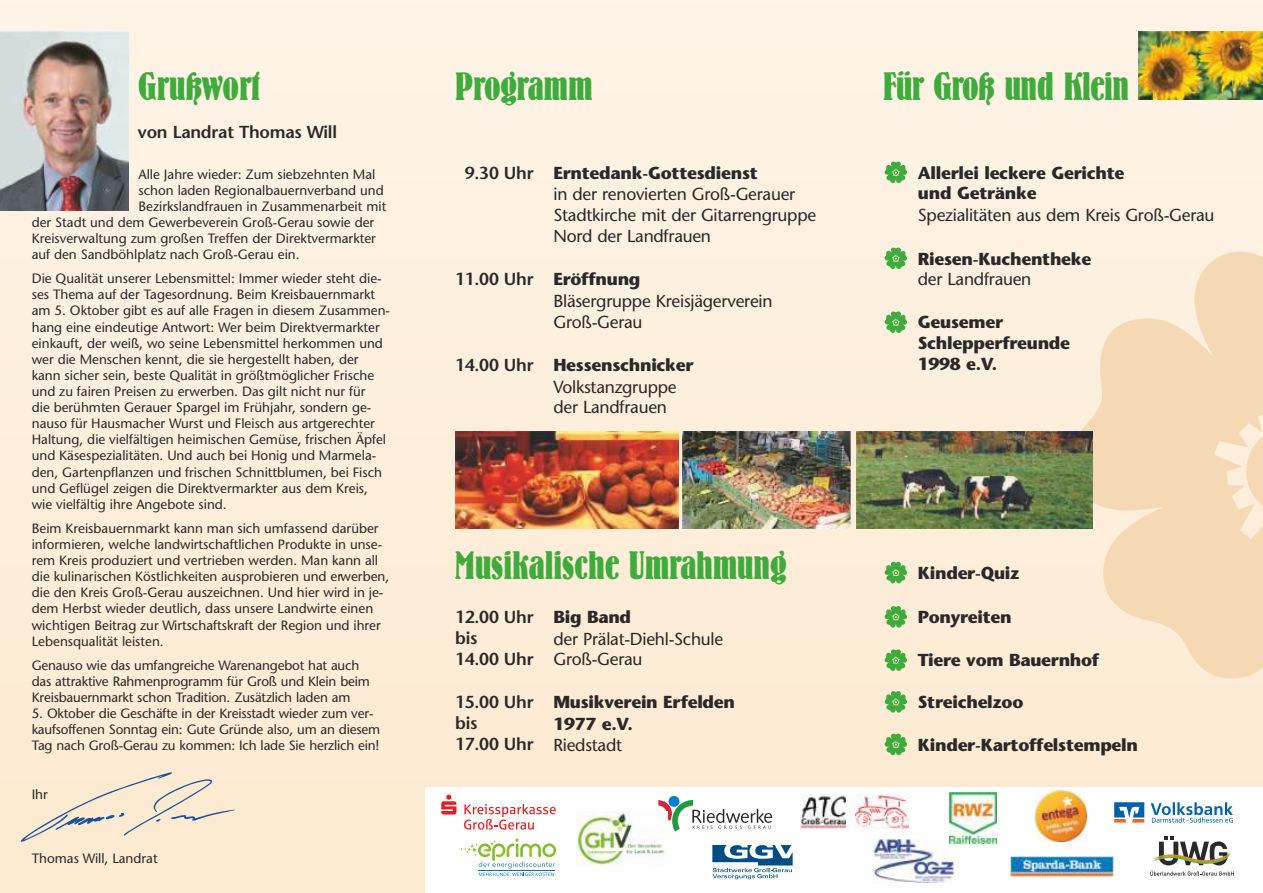
<style>
.page{position:relative;width:1263px;height:893px;background:#fff}
.page>*{position:absolute;margin:0;border:0;box-sizing:border-box;transform-origin:0 0}
.t1{font:700 condensed 39px "Bernhard";color:#40ab3d}
.t2{font:17.4px/21.1px "Stone Sans";letter-spacing:-.015em;color:#292929}
.t3{font:700 17.4px/20.7px "Stone Sans";letter-spacing:-.015em;color:#292929}
.t4{font:600 17.4px/20.9px "Stone Sans";letter-spacing:-.015em;color:#292929}
.t5{font:13.5px/16px "Stone Sans";color:#292929}
.s1{font-weight:600}
.s2{font-weight:700}
</style>
<div class="page">
<img style="left:873px;top:839px;width:85px;height:43px">
<div style="left:0;top:0;width:1263px;height:787px;background:#fdefde"></div>
<svg style="left:1080px;top:252px;width:183px;height:426px;fill:#f5d9b5"></svg>
<div style="left:0;top:783px;width:425px;height:110px;background:#fcebd1"></div>
<img style="left:0;top:32px;width:128px;height:179px">
<svg style="left:20px;top:771px;width:215px;height:71px"></svg>
<img style="left:1139px;top:32px;width:124px;height:67px">
<img style="left:455px;top:431px;width:223px;height:98px">
<img style="left:682px;top:431px;width:168px;height:98px">
<img style="left:856px;top:431px;width:236px;height:98px">
<svg style="left:885px;top:162px;width:22px;height:21px"></svg>
<svg style="left:885px;top:247px;width:22px;height:22px"></svg>
<svg style="left:885px;top:562px;width:22px;height:21px"></svg>
<svg style="left:885px;top:606px;width:22px;height:22px"></svg>
<svg style="left:885px;top:649px;width:22px;height:22px"></svg>
<svg style="left:885px;top:691px;width:22px;height:22px"></svg>
<svg style="left:885px;top:734px;width:22px;height:21px"></svg>
<svg style="left:885px;top:311px;width:22px;height:22px"></svg>
<svg style="left:441px;top:795px;width:15px;height:19px"></svg>
<svg style="left:464px;top:804px;width:92px;height:26px"></svg>
<svg style="left:1114px;top:802px;width:30px;height:21px"></svg>
<svg style="left:1151px;top:802px;width:82px;height:21px"></svg>
<svg style="left:712px;top:845px;width:81px;height:34px"></svg>
<svg style="left:461px;top:838px;width:95px;height:38px"></svg>
<div style="left:668px;top:796px;width:11px;height:11px;background:#0082c9;border-radius:50%"></div>
<svg style="left:658px;top:799px;width:114px;height:32px"></svg>
<img style="left:1010px;top:856px;width:103px;height:21px">
<img style="left:801px;top:794px;width:107px;height:35px">
<svg style="left:1150px;top:836px;width:84px;height:40px"></svg>
<img style="left:1036px;top:791px;width:50px;height:50px">
<img style="left:577px;top:811px;width:90px;height:55px">
<img style="left:950px;top:792px;width:46px;height:52px">
<h1 class="t1" style="left:138px;top:68px;width:123px">Grußwort</h1>
<p class="t4" style="left:138px;top:123px;width:201px">von Landrat Thomas Will</p>
<p class="t5" style="left:138px;top:167px;width:238px">Alle Jahre wieder: Zum siebzehnten Mal</p>
<p class="t5" style="left:138px;top:183px;width:247px">schon laden Regionalbauernverband und</p>
<p class="t5" style="left:138px;top:199px;width:249px">Bezirkslandfrauen in Zusammenarbeit mit</p>
<p class="t5" style="left:32px;top:215px;width:344px">der Stadt und dem Gewerbeverein Groß-Gerau sowie der</p>
<p class="t5" style="left:32px;top:232px;width:346px">Kreisverwaltung zum großen Treffen der Direktvermarkter</p>
<p class="t5" style="left:32px;top:248px;width:269px">auf den Sandböhlplatz nach Groß-Gerau ein.</p>
<p class="t5" style="left:32px;top:272px;width:360px">Die Qualität unserer Lebensmittel: Immer wieder steht die&shy;ses Thema auf der Tagesordnung. Beim Kreisbauernmarkt am 5. Oktober gibt es auf alle Fragen in diesem Zusammen&shy;hang eine eindeutige Antwort: Wer beim Direktvermarkter einkauft, der weiß, wo seine Lebensmittel herkommen und wer die Menschen kennt, die sie hergestellt haben, der kann sicher sein, beste Qualität in größtmöglicher Frische und zu fairen Preisen zu erwerben. Das gilt nicht nur für<br>die berühmten Gerauer Spargel im Frühjahr, sondern ge&shy;nauso für Hausmacher Wurst und Fleisch aus artgerechter Haltung, die vielfältigen heimischen Gemüse, frischen Äpfel und Käsespezialitäten. Und auch bei Honig und Marmela&shy;den, Gartenpflanzen und frischen Schnittblumen, bei Fisch und Geflügel zeigen die Direktvermarkter aus dem Kreis, wie vielfältig ihre Angebote sind.</p>
<p class="t5" style="left:32px;top:521px;width:359px">Beim Kreisbauernmarkt kann man sich umfassend darüber informieren, welche landwirtschaftlichen Produkte in unse&shy;rem Kreis produziert und vertrieben werden. Man kann all die kulinarischen Köstlichkeiten ausprobieren und erwerben, die den Kreis Groß-Gerau auszeichnen. Und hier wird in je&shy;dem Herbst wieder deutlich, dass unsere Landwirte einen wichtigen Beitrag zur Wirtschaftskraft der Region und ihrer Lebensqualität leisten.</p>
<p class="t5" style="left:32px;top:658px;width:340px">Genauso wie das umfangreiche Warenangebot hat auch das attraktive Rahmenprogramm für Groß und Klein beim<br>Kreisbauernmarkt schon Tradition. Zusätzlich laden am</p>
<p class="t5" style="left:32px;top:707px;width:350px">5. Oktober die Geschäfte in der Kreisstadt wieder zum ver&shy;kaufsoffenen Sonntag ein: Gute Gründe also, um an diesem<br>Tag nach Groß-Gerau zu kommen: Ich lade Sie herzlich ein!</p>
<p class="t5" style="left:32px;top:787px;width:18px">Ihr</p>
<p class="t5" style="left:32px;top:852px;width:127px">Thomas Will, Landrat</p>
<h1 class="t1" style="left:455px;top:68px;width:139px">Programm</h1>
<p class="t2" style="left:553px;top:164px;width:264px;text-indent:-89px"><span class="s1">9.30 Uhr</span> <span class="s2">Erntedank-Gottesdienst<br></span>in der renovierten Groß-Gerauer<br>Stadtkirche mit der Gitarrengruppe<br>Nord der Landfrauen</p>
<p class="t2" style="left:553px;top:270px;width:221px;text-indent:-98px"><span class="s1">11.00 Uhr</span> <span class="s2">Eröffnung<br></span>Bläsergruppe Kreisjägerverein<br>Groß-Gerau</p>
<p class="t2" style="left:553px;top:356px;width:142px;text-indent:-98px"><span class="s1">14.00 Uhr</span> <span class="s2">Hessenschnicker<br></span>Volkstanzgruppe der Landfrauen</p>
<h1 class="t1" style="left:455px;top:547px;width:333px">Musikalische Umrahmung</h1>
<p class="t4" style="left:455px;top:608px;width:80px">12.00 Uhr bis<br>14.00 Uhr</p>
<p class="t3" style="left:553px;top:608px;width:79px">Big Band</p>
<p class="t2" style="left:553px;top:630px;width:171px;line-height:20.7px">der Prälat-Diehl-Schule<br>Groß-Gerau</p>
<p class="t4" style="left:455px;top:693px;width:80px">15.00 Uhr bis<br>17.00 Uhr</p>
<p class="t3" style="left:553px;top:693px;width:183px;line-height:21.6px">Musikverein Erfelden<br>1977 e.V.</p>
<p class="t2" style="left:553px;top:736px;width:70px">Riedstadt</p>
<h1 class="t1" style="left:883px;top:68px;width:247px">Für Groß und Klein</h1>
<p class="t3" style="left:918px;top:164px;width:208px">Allerlei leckere Gerichte und Getränke</p>
<p class="t2" style="left:918px;top:206px;width:298px">Spezialitäten aus dem Kreis Groß-Gerau</p>
<p class="t3" style="left:918px;top:250px;width:175px">Riesen-Kuchentheke</p>
<p class="t2" style="left:918px;top:270px;width:115px">der Landfrauen</p>
<p class="t3" style="left:918px;top:314px;width:154px">Geusemer<br>Schlepperfreunde<br>1998 e.V.</p>
<p class="t3" style="left:918px;top:564px;width:103px">Kinder-Quiz</p>
<p class="t3" style="left:918px;top:608px;width:95px">Ponyreiten</p>
<p class="t3" style="left:918px;top:652px;width:183px">Tiere vom Bauernhof</p>
<p class="t3" style="left:918px;top:693px;width:107px">Streichelzoo</p>
<p class="t3" style="left:918px;top:736px;width:222px">Kinder-Kartoffelstempeln</p>
</div>
